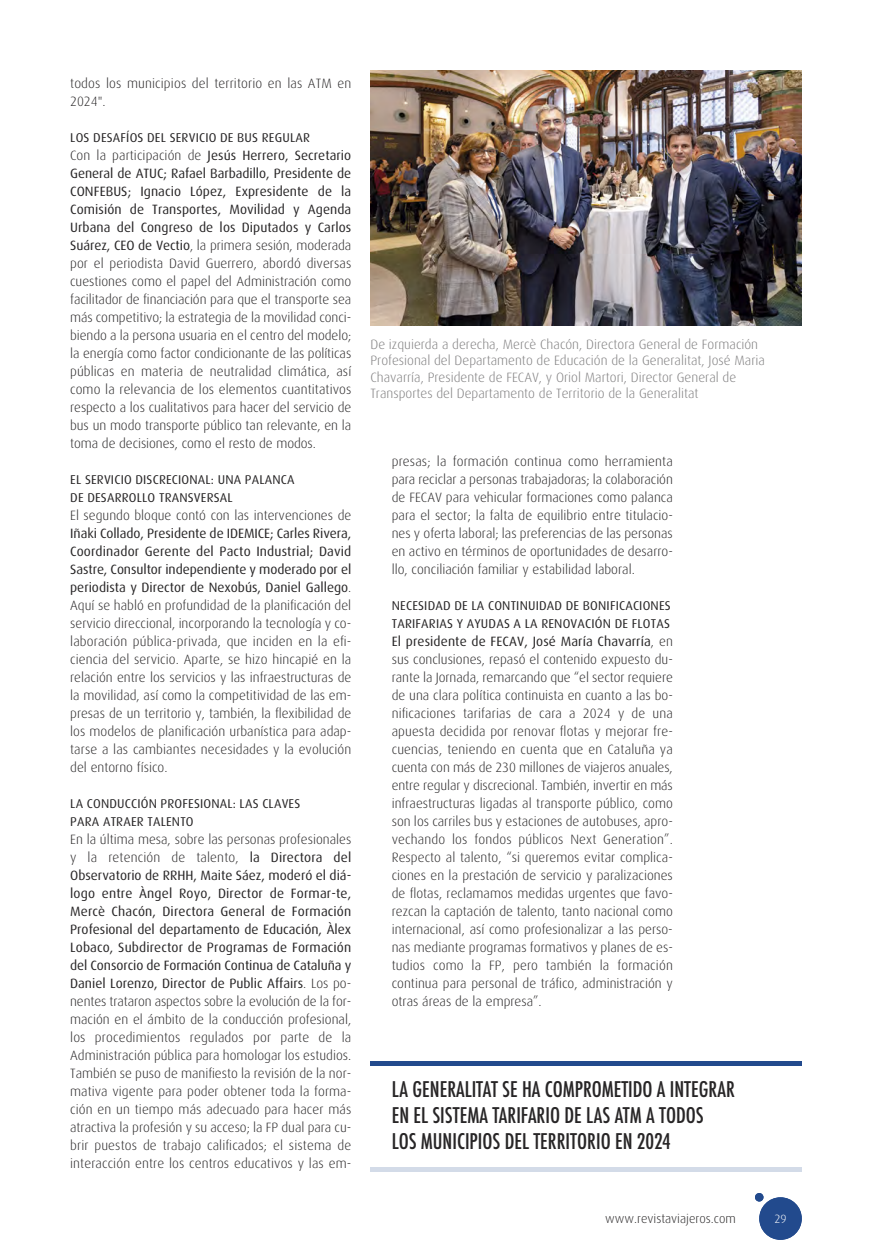
<style>
.page{position:relative;width:889px;height:1259px;background:#fff}
.page>*{position:absolute;margin:0;border:0;box-sizing:border-box;transform-origin:0 0}
.t1{font:500 condensed 21px/26.2px "Futura";color:#272526}
.t2{font:300 13.5px/18px "Dax";color:#272526;text-align:justify}
.t3{font:300 13.5px/16.5px "Dax";color:#7d7c7d}
.t4{font:12.75px/18px "Dax";letter-spacing:.015em;color:#272526}
.t5{font:300 12.75px "Dax";color:#272526}
.t6{font:300 12px "Dax";color:#fff}
.s1{font-weight:400}
</style>
<div class="page">
<div style="left:759px;top:1197px;width:43px;height:42px;background:#224a8d;border-radius:50%"></div>
<div style="left:755px;top:1193px;width:8px;height:8px;background:#224a8d;border-radius:50%"></div>
<hr style="left:370px;top:1061px;width:432px;height:4px;background:#224a8d">
<hr style="left:370px;top:1167px;width:432px;height:4px;background:#d3dbe8">
<img style="left:370px;top:70px;width:432px;height:255px">
<p class="t2" style="left:70px;top:75px;width:283px">todos los municipios del territorio en las ATM en<br>2024".</p>
<p class="t4" style="left:70px;top:130px;width:241px">LOS DESAFÍOS DEL SERVICIO DE BUS REGULAR</p>
<p class="t2" style="left:70px;top:147px;width:283px">Con la participación de <span class="s1">Jesús Herrero, Secretario General de ATUC; Rafael Barbadillo, Presidente de CONFEBUS; Ignacio López, Expresidente de la Comisión de Transportes, Movilidad y Agenda Urbana del Congreso de los Diputados y Carlos Suárez, CEO de Vectio</span>, la primera sesión, moderada por el periodista David Guerrero, abordó diversas cuestiones como el papel del Administración como facilitador de financiación para que el transporte sea más competitivo; la estrategia de la movilidad conci&shy;biendo a la persona usuaria en el centro del modelo; la energía como factor condicionante de las políticas públicas en materia de neutralidad climática, así como la relevancia de los elementos cuantitativos respecto a los cualitativos para hacer del servicio de bus un modo transporte público tan relevante, en la toma de decisiones, como el resto de modos.</p>
<p class="t4" style="left:70px;top:472px;width:226px">EL SERVICIO DISCRECIONAL: UNA PALANCA<br>DE DESARROLLO TRANSVERSAL</p>
<p class="t2" style="left:70px;top:507px;width:283px">El segundo bloque contó con las intervenciones de</p>
<p class="t2" style="left:70px;top:525px;width:283px"><span class="s1">Iñaki Collado, Presidente de IDEMICE; Carles Rivera, Coordinador Gerente del Pacto Industrial; David Sastre, Consultor independiente y moderado por el periodista y Director de Nexobús, Daniel Gallego</span>.<br>Aquí se habló en profundidad de la planificación del servicio direccional, incorporando la tecnología y co&shy;laboración pública-privada, que inciden en la efi&shy;ciencia del servicio. Aparte, se hizo hincapié en la relación entre los servicios y las infraestructuras de la movilidad, así como la competitividad de las em&shy;presas de un territorio y, también, la flexibilidad de los modelos de planificación urbanística para adap&shy;tarse a las cambiantes necesidades y la evolución del entorno físico.</p>
<p class="t4" style="left:70px;top:796px;width:231px">LA CONDUCCIÓN PROFESIONAL: LAS CLAVES<br>PARA ATRAER TALENTO</p>
<p class="t2" style="left:70px;top:831px;width:283px">En la última mesa, sobre las personas profesionales y la retención de talento, <span class="s1">la Directora del Observatorio de RRHH, Maite Sáez, moderó el diá&shy;logo entre Àngel Royo, Director de Formar-te, Mercè Chacón, Directora General de Formación Profesional del departamento de Educación, Àlex Lobaco, Subdirector de Programas de Formación del Consorcio de Formación Continua de Cataluña y Daniel Lorenzo, Director de Public Affairs</span>. Los po&shy;nentes trataron aspectos sobre la evolución de la for&shy;mación en el ámbito de la conducción profesional, los procedimientos regulados por parte de la Administración pública para homologar los estudios.<br>También se puso de manifiesto la revisión de la nor&shy;mativa vigente para poder obtener toda la forma&shy;ción en un tiempo más adecuado para hacer más atractiva la profesión y su acceso; la FP dual para cu&shy;brir puestos de trabajo calificados; el sistema de interacción entre los centros educativos y las em-</p>
<p class="t3" style="left:370px;top:337px;width:396px">De izquierda a derecha, Mercè Chacón, Directora General de Formación Profesional del Departamento de Educación de la Generalitat, José Maria Chavarría, Presidente de FECAV, y Oriol Martori, Director General de Transportes del Departamento de Territorio de la Generalitat</p>
<p class="t2" style="left:392px;top:453px;width:283px">presas; la formación continua como herramienta para reciclar a personas trabajadoras; la colaboración de FECAV para vehicular formaciones como palanca para el sector; la falta de equilibrio entre titulacio&shy;nes y oferta laboral; las preferencias de las personas en activo en términos de oportunidades de desarro&shy;llo, conciliación familiar y estabilidad laboral.</p>
<p class="t4" style="left:392px;top:598px;width:280px">NECESIDAD DE LA CONTINUIDAD DE BONIFICACIONES<br>TARIFARIAS Y AYUDAS A LA RENOVACIÓN DE FLOTAS</p>
<p class="t2" style="left:392px;top:633px;width:283px"><span class="s1">El presidente de FECAV, José María Chavarría</span>, en sus conclusiones, repasó el contenido expuesto du&shy;rante la Jornada, remarcando que “el sector requiere de una clara política continuista en cuanto a las bo&shy;nificaciones tarifarias de cara a 2024 y de una apuesta decidida por renovar flotas y mejorar fre&shy;cuencias, teniendo en cuenta que en Cataluña ya cuenta con más de 230 millones de viajeros anuales, entre regular y discrecional. También, invertir en más infraestructuras ligadas al transporte público, como son los carriles bus y estaciones de autobuses, apro&shy;vechando los fondos públicos Next Generation”.<br>Respecto al talento, “si queremos evitar complica&shy;ciones en la prestación de servicio y paralizaciones de flotas, reclamamos medidas urgentes que favo&shy;rezcan la captación de talento, tanto nacional como internacional, así como profesionalizar a las perso&shy;nas mediante programas formativos y planes de es&shy;tudios como la FP, pero también la formación continua para personal de tráfico, administración y otras áreas de la empresa”.</p>
<h1 class="t1" style="left:392px;top:1075px;width:344px">LA GENERALITAT SE HA COMPROMETIDO A INTEGRAR<br>EN EL SISTEMA TARIFARIO DE LAS ATM A TODOS<br>LOS MUNICIPIOS DEL TERRITORIO EN 2024</h1>
<p class="t5" style="left:605px;top:1212px;width:132px">www.revistaviajeros.com</p>
<p class="t6" style="left:774px;top:1213px;width:14px">29</p>
</div>
